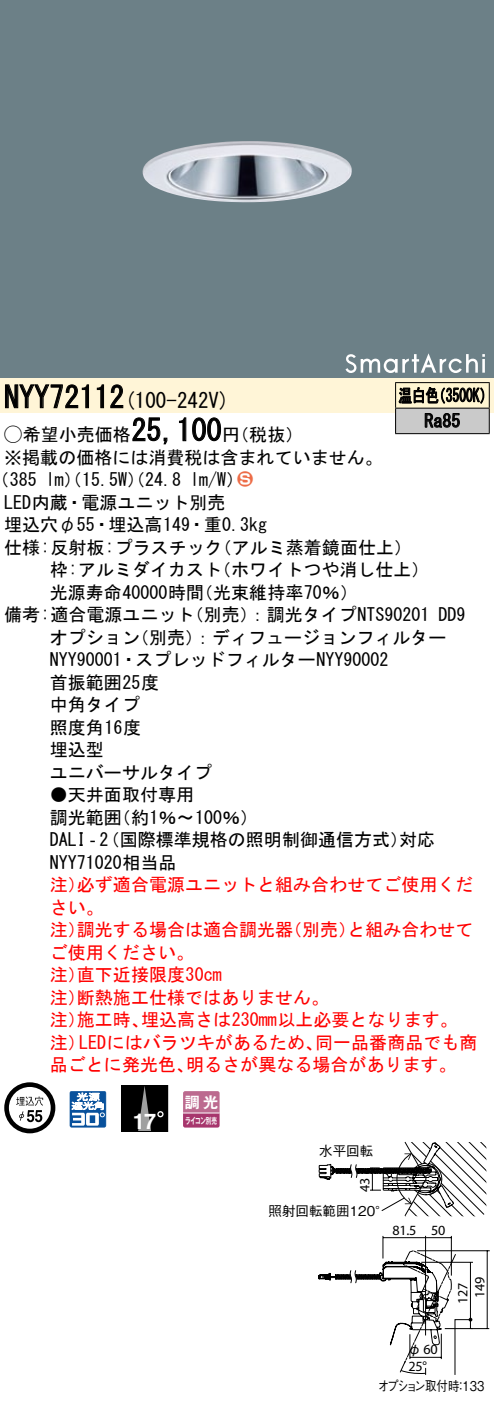
<style>
.page{position:relative;width:494px;height:1411px;background:#fff}
.page>*{position:absolute;margin:0;border:0;box-sizing:border-box;transform-origin:0 0}
.t1{font:30px "MS Gothic";color:#000}
.t2{font:700 21.6px "Helvetica LT Std";color:#fff}
.t3{font:21px "MS Gothic";color:#000}
.t4{font:18px/22.5px "MS Gothic";color:#000}
.t5{font:18px/22.5px "MS Gothic";color:#f00}
.t6{font:18px/25.5px "MS Gothic";color:#000;scale:.75 1}
.t7{font:18px "Ford Classification 1";color:#ed6d48}
.t8{font:15px "Gothic MB101 Pro De Bold 90 pv RKSJ H";color:#fff}
.t9{font:14.1px "ITC Avant Garde Std";letter-spacing:-.02em;color:#000}
.t10{font:13.5px "Gothic BBB Pro Medium 90 pv RKSJ H";color:#000}
.t11{font:13.5px "Gothic BBB Pro Medium 90 pv RKSJ H";letter-spacing:-.14em;color:#000;scale:.85 1}
.t12{font:13.5px "Gothic BBB Pro Medium 90 pv RKSJ H";color:#000;scale:.85 1}
.t13{font:8.7px "Gothic MB101 Pro De Bold 90 pv RKSJ H";letter-spacing:-.05em;color:#fff;scale:.65 1}
.s1{font-family:"Ford Classification 1"}
.s2{color:#fff}
.s3{font-family:"Gothic BBB Pro Medium 90 pv RKSJ H"}
</style>
<div class="page">
<div style="left:0;top:0;width:493px;height:352px;background:#6c8087"></div>
<img style="left:142px;top:141px;width:209px;height:61px">
<div style="left:0;top:352px;width:493px;height:26px;background:#6c8087"></div>
<svg style="left:345px;top:353px;width:139px;height:20px"></svg>
<div style="left:0;top:378px;width:493px;height:34px;background:#fff5d7"></div>
<svg style="left:5px;top:384px;width:84px;height:25px"></svg>
<svg style="left:96px;top:384px;width:8px;height:24px"></svg>
<svg style="left:110px;top:384px;width:13px;height:24px"></svg>
<svg style="left:132px;top:417px;width:36px;height:28px"></svg>
<svg style="left:179px;top:417px;width:42px;height:24px"></svg>
<svg style="left:4px;top:1082px;width:51px;height:51px"></svg>
<svg style="left:70px;top:1091px;width:36px;height:36px"></svg>
<div style="left:121px;top:1085px;width:46px;height:46px;background:#000"></div>
<svg style="left:138px;top:1087px;width:13px;height:43px"></svg>
<svg style="left:157px;top:1111px;width:6px;height:6px"></svg>
<div style="left:121px;top:1085px;width:47px;height:47px;border:1px solid #000"></div>
<svg style="left:183px;top:1091px;width:36px;height:36px"></svg>
<hr style="left:183px;top:1112px;width:36px;height:1px;background:#fff">
<hr style="left:395px;top:382px;width:94px;height:1px;background:#000">
<hr style="left:395px;top:433px;width:94px;height:1px;background:#000">
<svg style="left:394px;top:383px;width:95px;height:50px"></svg>
<hr style="left:416px;top:1250px;width:73px;height:1px;background:#000">
<svg style="left:318px;top:1250px;width:170px;height:125px"></svg>
<svg style="left:319px;top:1235px;width:133px;height:139px"></svg>
<svg style="left:318px;top:1142px;width:168px;height:75px"></svg>
<h1 class="t1" style="left:4px;top:382px;width:122px">NYY72112</h1>
<p class="t6" style="left:424px;top:383px;width:49px;text-indent:-26px">温白色<br>Ra85</p>
<p class="t6" style="left:432px;top:383px;width:82px">（3500 (K</p>
<p class="t3" style="left:124px;top:390px;width:106px">(100-242 (V</p>
<h1 class="t1" style="left:131px;top:415px;width:91px">25,100</h1>
<p class="t4" style="left:4px;top:423px;width:379px"><span class="s1">A</span>希望小売価格<br>※掲載の価格には消費税は含まれていません。</p>
<p class="t7" style="left:237px;top:470px;width:17px">2<span class="s2">3</span></p>
<p class="t4" style="left:222px;top:423px;width:82px">（円税抜(</p>
<p class="t4" style="left:190px;top:468px;width:55px">l m (W/</p>
<p class="t4" style="left:-8px;top:468px;width:47px">（385</p>
<p class="t4" style="left:4px;top:491px;width:223px">LED内蔵・電源ユニット別売</p>
<p class="t4" style="left:4px;top:513px;width:264px">埋込穴φ55・埋込高149・重0.3kg</p>
<p class="t4" style="left:213px;top:536px;width:200px">（アルミ蒸着鏡面仕上(</p>
<p class="t4" style="left:46px;top:468px;width:137px">lm）（15.5 ）（W 24.8</p>
<p class="t4" style="left:213px;top:536px;width:217px;text-indent:-209px">仕様:反射板:プラスチック<br>（ホワイトつや消し仕上(</p>
<p class="t4" style="left:195px;top:558px;width:164px;text-indent:-145px">枠:アルミダイカスト<br>（光束維持率70％(</p>
<p class="t4" style="left:50px;top:581px;width:156px">光源寿命40000時間</p>
<p class="t4" style="left:185px;top:603px;width:245px">（別売：）調光タイプNTS90201</p>
<p class="t4" style="left:131px;top:603px;width:316px;text-indent:-127px">備考:適合電源ユニット<br>（別売：）ディフュージョンフィルター</p>
<p class="t4" style="left:438px;top:603px;width:28px">DD9</p>
<p class="t4" style="left:50px;top:626px;width:340px">オプション<br>NYY90001・スプレッドフィルターNYY90002首振範囲25度<br>中角タイプ<br>照度角16度<br>埋込型<br>ユニバーサルタイプ</p>
<p class="t4" style="left:113px;top:783px;width:147px;text-indent:-63px">●天井面取付専用<br>（約1％〜100％(</p>
<p class="t4" style="left:50px;top:806px;width:73px">調光範囲</p>
<p class="t4" style="left:50px;top:828px;width:359px">DALI‐（2 国際標準規格の照明制御通信方式）<br>NYY71020相当品</p>
<p class="t5" style="left:77px;top:873px;width:397px">必ず適合電源ユニットと組み合わせてご使用くだ</p>
<p class="t4" style="left:399px;top:828px;width:37px">対応</p>
<p class="t5" style="left:50px;top:873px;width:56px">注）さい。</p>
<p class="t5" style="left:77px;top:918px;width:217px">調光する場合は適合調光器</p>
<p class="t5" style="left:284px;top:918px;width:73px">（別売）</p>
<p class="t5" style="left:347px;top:918px;width:127px">と組み合わせて</p>
<p class="t5" style="left:50px;top:918px;width:37px">注）</p>
<p class="t5" style="left:50px;top:941px;width:145px">ご使用ください。</p>
<p class="t5" style="left:77px;top:963px;width:146px">直下近接限度30cm</p>
<p class="t5" style="left:77px;top:963px;width:253px;text-indent:-27px">注）<br>断熱施工仕様ではありません。</p>
<p class="t5" style="left:50px;top:986px;width:37px">注）</p>
<p class="t5" style="left:141px;top:1008px;width:318px">埋込高さは230mm以上必要となります。</p>
<p class="t5" style="left:77px;top:1008px;width:73px">施工時、</p>
<p class="t5" style="left:50px;top:1008px;width:37px">注）</p>
<p class="t5" style="left:79px;top:1031px;width:245px">LEDにはバラツキがあるため、</p>
<p class="t5" style="left:315px;top:1031px;width:163px">同一品番商品でも商</p>
<p class="t5" style="left:50px;top:1031px;width:37px">注）</p>
<p class="t5" style="left:50px;top:1053px;width:145px">品ごとに発光色、</p>
<p class="t5" style="left:186px;top:1053px;width:272px">明るさが異なる場合があります。</p>
<p class="t2" style="left:133px;top:1108px;width:25px">17</p>
<p class="t8" style="left:184px;top:1089px;width:35px">調光</p>
<p class="t13" style="left:185px;top:1113px;width:51px">ライコン別売</p>
<p class="t10" style="left:319px;top:1139px;width:55px">水平回転</p>
<p class="t9" style="left:356px;top:1192px;width:16px;rotate:-90deg">43</p>
<p class="t10" style="left:268px;top:1200px;width:122px">照射回転範囲120°</p>
<p class="t9" style="left:392px;top:1222px;width:25px">81.5</p>
<p class="t9" style="left:430px;top:1222px;width:16px">50</p>
<p class="t9" style="left:470px;top:1297px;width:23px;rotate:-90deg">149</p>
<p class="t9" style="left:453px;top:1303px;width:23px;rotate:-90deg">127</p>
<p class="t9" style="left:407px;top:1341px;width:32px"><span class="s3">φ</span>60</p>
<p class="t9" style="left:408px;top:1357px;width:20px">25°</p>
<p class="t11" style="left:377px;top:1375px;width:98px">オプション取付時</p>
<p class="t12" style="left:455px;top:1375px;width:36px">：133</p>
</div>
